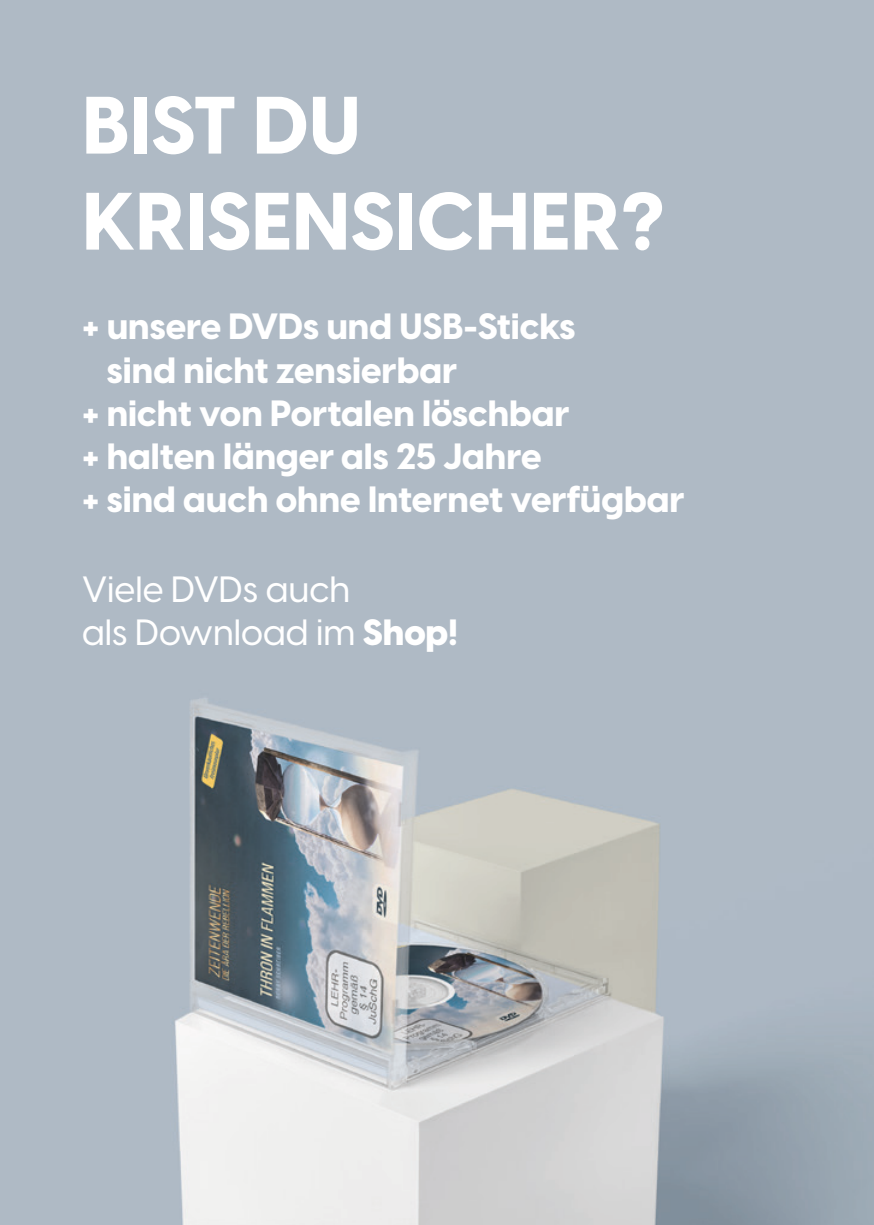
<style>
.page{position:relative;width:874px;height:1225px;background:#fff}
.page>*{position:absolute;margin:0;border:0;box-sizing:border-box;transform-origin:0 0}
.Artikel_-_Author{font:800 80px/96px "Visby CF";letter-spacing:.01em;color:#fff}
.Artikel_-_Author-2{font:800 36px "Visby CF";color:#fff}
.Artikel_-_Author-3{font:500 36px "Visby CF";color:#fff}
.s1{font-weight:800}
</style>
<div class="page">
<img style="left:0;top:0;width:873px;height:1225px">
<p class="Artikel_-_Author" style="left:83px;top:78px;width:582px">BIST DU<br>KRISENSICHER?</p>
<p class="Artikel_-_Author-2" style="left:82px;top:303px;width:494px">+ unsere DVDs und USB-Sticks</p>
<p class="Artikel_-_Author-2" style="left:107px;top:346px;width:351px">sind nicht zensierbar</p>
<p class="Artikel_-_Author-2" style="left:82px;top:389px;width:489px">+ nicht von Portalen löschbar</p>
<p class="Artikel_-_Author-2" style="left:82px;top:433px;width:460px">+ halten länger als 25 Jahre</p>
<p class="Artikel_-_Author-2" style="left:82px;top:476px;width:603px">+ sind auch ohne Internet verfügbar</p>
<p class="Artikel_-_Author-3" style="left:82px;top:567px;width:269px">Viele DVDs auch</p>
<p class="Artikel_-_Author-3" style="left:82px;top:610px;width:377px">als Download im <span class="s1">Shop</span><span class="s1">!</span></p>
</div>
